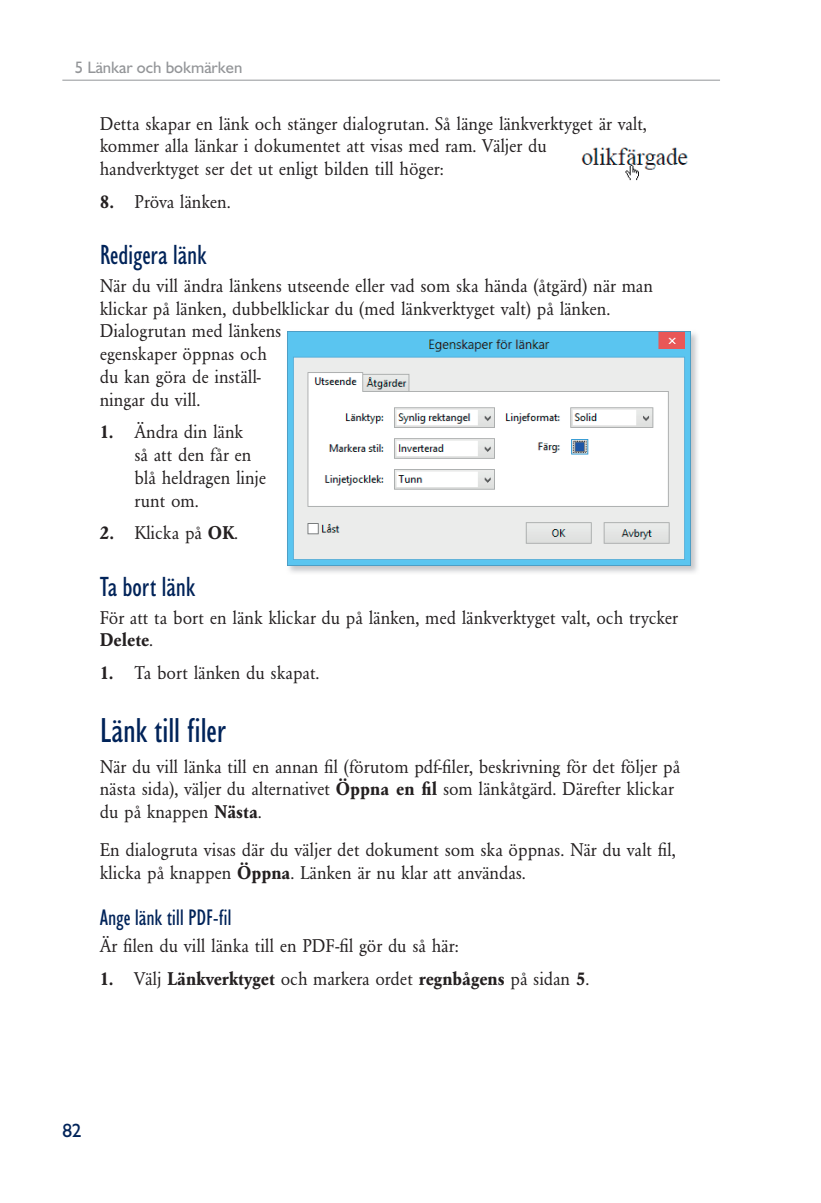
<style>
.page{position:relative;width:821px;height:1203px;background:#fff}
.page>*{position:absolute;margin:0;border:0;box-sizing:border-box;transform-origin:0 0}
.t1{font:condensed 35px "Humanist 521 BT";letter-spacing:-.01em;color:#002359}
.t2{font:condensed 28px "Humanist 521 BT";letter-spacing:-.01em;color:#002359}
.t3{font:condensed 22.75px "Humanist 521 BT";letter-spacing:-.01em;color:#002359}
.t4{font:19.25px/22.8px "URW Garamond T Regu Narr";color:#231f20}
.t5{font:19.25px "URW Garamond T Bold Narr";color:#231f20}
.t6{font:19.25px "Humanist 521 BT";color:#002359}
.t7{font:16.62px "Humanist 521 BT";color:#939598}
.s1{font-family:"URW Garamond T Bold Narr"}
.s2{font-family:"URW Garamond T Regu Narr"}
</style>
<div class="page">
<hr style="left:62px;top:80px;width:658px;height:1px;background:#939598">
<img style="left:581px;top:147px;width:107px;height:34px">
<img style="left:287px;top:331px;width:411px;height:242px">
<img style="left:287px;top:331px;width:403px;height:234px">
<p class="t7" style="left:75px;top:57px;width:169px">5 Länkar och bokmärken</p>
<p class="t4" style="left:100px;top:112px;width:548px">Detta ska par en länk och stänger dialogrutan. Så länge länk verk ty get är valt, kommer alla länkar i do ku men tet att visas med ram. Väljer du<br>hand verk ty get ser det ut enligt bilden till höger:</p>
<p class="t4" style="left:100px;top:190px;width:132px"><span class="s1">8.</span> Pröva länken.</p>
<h2 class="t2" style="left:100px;top:238px;width:109px">Redigera länk</h2>
<p class="t4" style="left:100px;top:274px;width:554px">När du vill ändra länkens utseende eller vad som ska hända (åtgärd) när man klickar på länken, dubbelklickar du (med länkverktyget valt) på länken.<br>Dialogrutan med länkens<br>egenskaper öppnas och<br>du kan göra de inställ-<br>ningar du vill.</p>
<p class="t4" style="left:134px;top:420px;width:133px;text-indent:-35px"><span class="s1">1.</span> Ändra din länk<br>så att den får en blå heldragen linje runt om.</p>
<p class="t4" style="left:100px;top:521px;width:140px"><span class="s1">2.</span> Klicka på <span class="s1">OK</span>.</p>
<h2 class="t2" style="left:100px;top:570px;width:97px">Ta bort länk</h2>
<p class="t4" style="left:100px;top:605px;width:579px">För att ta bort en länk klickar du på länken, med länkverktyget valt, och trycker</p>
<p class="t5" style="left:100px;top:629px;width:55px">Delete<span class="s2">.</span></p>
<p class="t4" style="left:100px;top:661px;width:221px"><span class="s1">1.</span> Ta bort länken du skapat.</p>
<h1 class="t1" style="left:100px;top:710px;width:128px">Länk till filer</h1>
<p class="t4" style="left:100px;top:754px;width:582px">När du vill länka till en annan fil (förutom pdf-filer, beskrivning för det följer på nästa sida), väljer du alternativet <span class="s1">Öppna en fil</span> som länkåtgärd. Därefter klickar du på knappen <span class="s1">Nästa</span>.</p>
<p class="t4" style="left:100px;top:837px;width:577px">En dialogruta visas där du väljer det dokument som ska öppnas. När du valt fil, klicka på knappen <span class="s1">Öppna</span>. Länken är nu klar att användas.</p>
<p class="t3" style="left:100px;top:903px;width:133px">Ange länk till PDF-fil</p>
<p class="t4" style="left:100px;top:934px;width:360px">Är filen du vill länka till en PDF-fil gör du så här:</p>
<p class="t4" style="left:100px;top:967px;width:491px"><span class="s1">1.</span> Välj <span class="s1">Länkverktyget</span> och markera ordet <span class="s1">regnbågens</span> på sidan <span class="s1">5</span>.</p>
<p class="t6" style="left:62px;top:1118px;width:21px">82</p>
</div>
